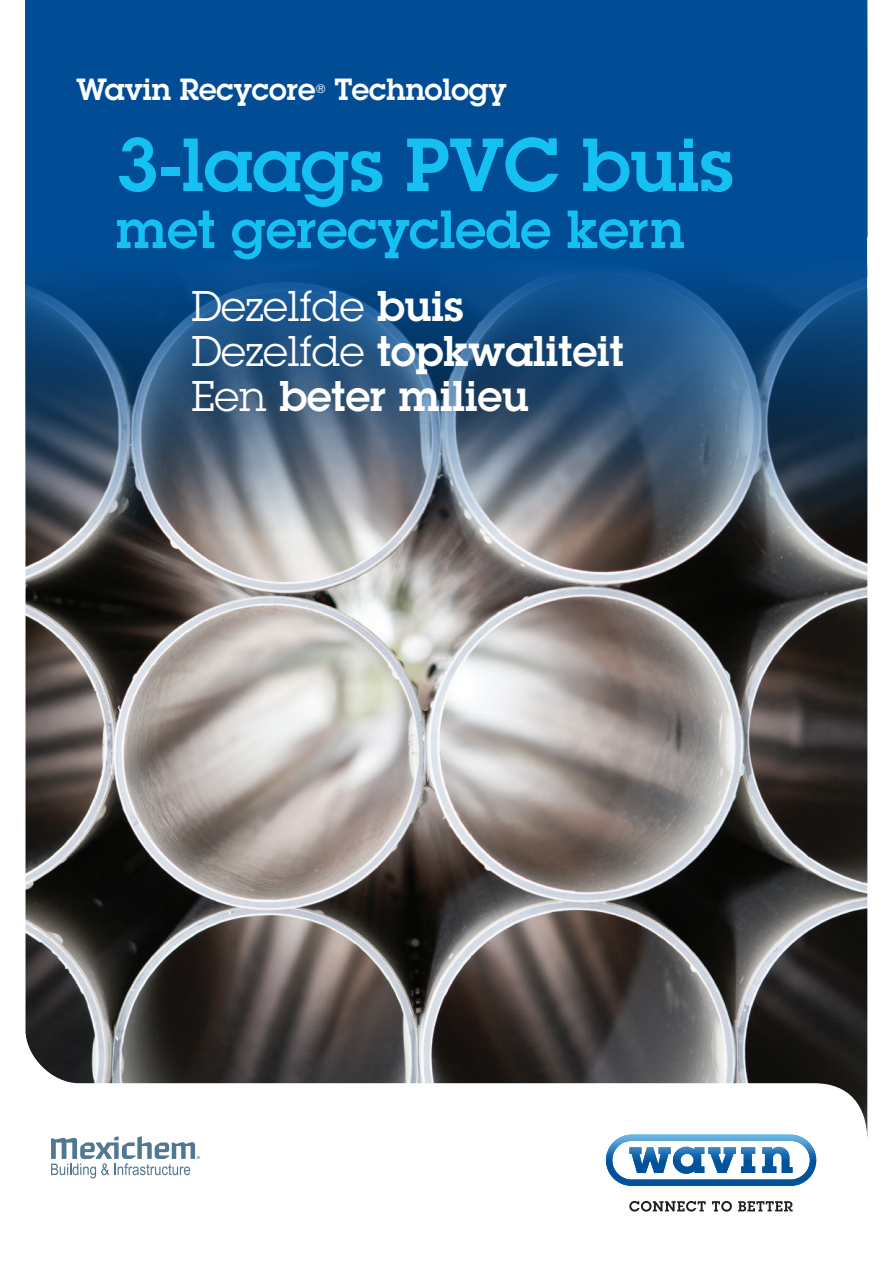
<style>
.page{position:relative;width:893px;height:1263px;background:#fff}
.page>*{position:absolute;margin:0;border:0;box-sizing:border-box;transform-origin:0 0}
.t1{font:600 73.5px "Lubalin Graph Std";color:#15c0f2}
.t2{font:600 52.5px "Lubalin Graph Std";color:#15c0f2}
.t3{font:600 42px "Lubalin Graph Std";color:#fff}
.t4{font:42px "Lubalin Graph Std";color:#fff}
.t5{font:600 30px "Lubalin Graph Std";color:#fff}
.t6{font:600 12px "Lubalin Graph Std";color:#fff}
.s1{font-weight:600}
.s2{font-weight:400}
</style>
<div class="page">
<img style="left:26px;top:533px;width:841px;height:600px">
<svg style="left:26px;top:0;width:841px;height:533px;background:#1d5489"></svg>
<svg style="left:629px;top:1201px;width:77px;height:10px"></svg>
<svg style="left:712px;top:1201px;width:20px;height:10px"></svg>
<svg style="left:738px;top:1201px;width:55px;height:10px"></svg>
<svg style="left:606px;top:1134px;width:210px;height:52px"></svg>
<svg style="left:51px;top:1136px;width:149px;height:42px"></svg>
<p class="t5" style="left:77px;top:70px;width:241px">Wavin Recycore</p>
<p class="t6" style="left:316px;top:81px;width:11px">®</p>
<p class="t5" style="left:335px;top:70px;width:173px">Technology</p>
<p class="t1" style="left:116px;top:116px;width:619px">3-laags PVC buis</p>
<p class="t2" style="left:116px;top:195px;width:570px">met gerecyclede kern</p>
<p class="t4" style="left:191px;top:280px;width:274px">Dezelfde <span class="s1">buis</span></p>
<p class="t3" style="left:191px;top:323px;width:434px"><span class="s2">Dezelfde</span> topkwaliteit</p>
<p class="t3" style="left:191px;top:368px;width:339px"><span class="s2">Een</span> beter milieu</p>
</div>
